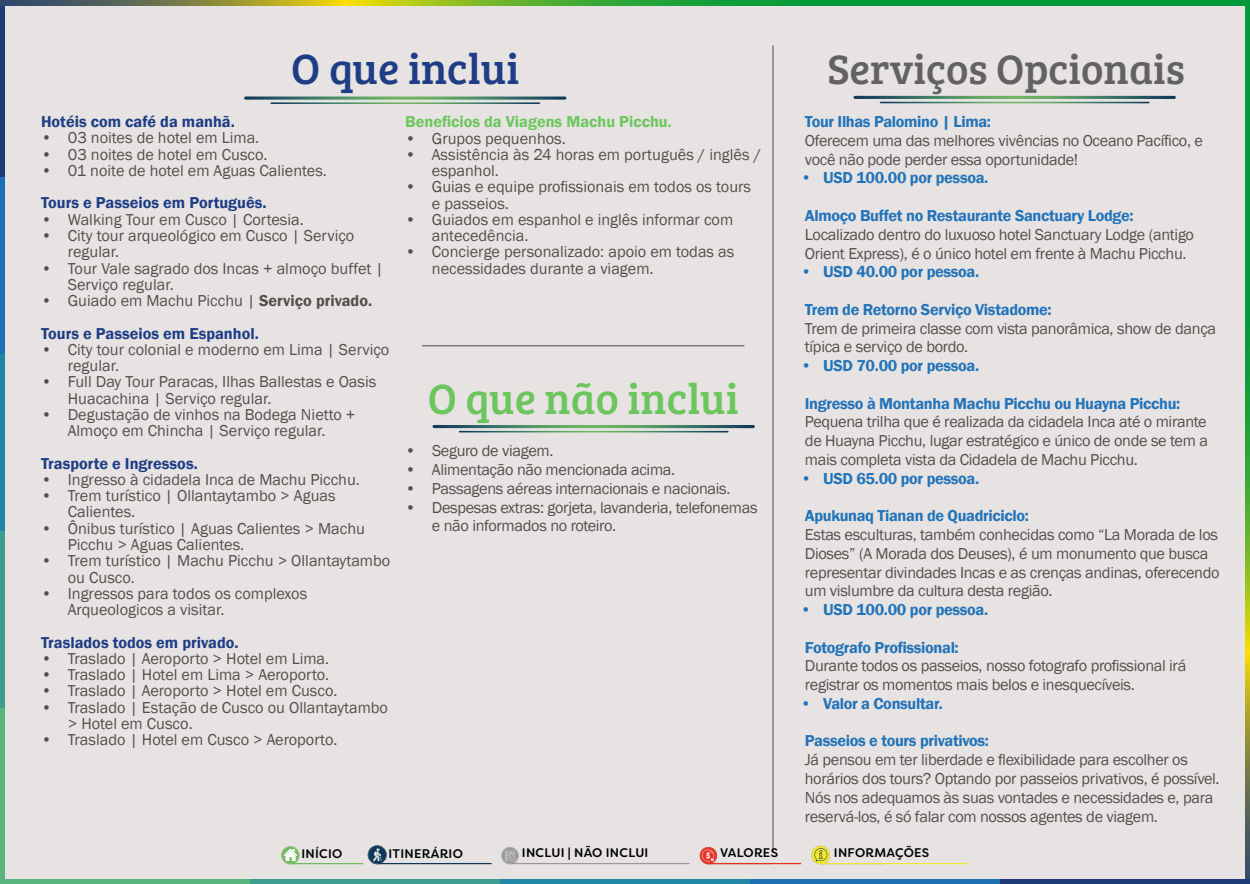
<style>
.page{position:relative;width:1250px;height:884px;background:#fff}
.page>*{position:absolute;margin:0;border:0;box-sizing:border-box;transform-origin:0 0}
.t1{font:43.75px "Bree Serif";color:#6cc65d}
.t2{font:43.75px "Bree Serif";color:#1f3d85}
.t3{font:42.5px "Bree Serif";color:#636262}
.t4{font:16.25px/16.2px "Franklin Gothic";color:#51504c}
.t5{font:16.25px/18.8px "Franklin Gothic";letter-spacing:-.02em;color:#51504c}
.t6{font:600 16.25px "Franklin Gothic";letter-spacing:-.02em;color:#2273b9}
.t7{font:600 16.25px/32.5px "Franklin Gothic";color:#1f3d85}
.t8{font:600 16.25px "Franklin Gothic";color:#6cc65d}
.t9{font:500 12.5px "Filson Soft";letter-spacing:.02em;color:#000}
.s1{font-weight:400;color:#51504c}
.s2{color:#51504c}
</style>
<div class="page">
<div style="left:5px;top:6px;width:1241px;height:872px;background:#e7e3e3"></div>
<div style="left:0;top:707px;width:5px;height:176px;background:#57b57d"></div>
<div style="left:0;top:530px;width:5px;height:177px;background:#3d9e8f"></div>
<div style="left:0;top:354px;width:5px;height:176px;background:#2187a6"></div>
<div style="left:0;top:177px;width:5px;height:177px;background:#1a70b3"></div>
<div style="left:0;top:0;width:5px;height:177px;background:#1f3b75"></div>
<svg style="left:0;top:0;width:1246px;height:6px;background:#449c36"></svg>
<svg style="left:1246px;top:0;width:4px;height:878px;background:#439e35"></svg>
<div style="left:0;top:878px;width:250px;height:5px;background:#57b57d"></div>
<div style="left:250px;top:878px;width:250px;height:5px;background:#3d9e8f"></div>
<div style="left:500px;top:878px;width:250px;height:5px;background:#2187a6"></div>
<div style="left:750px;top:878px;width:250px;height:5px;background:#1a70b3"></div>
<div style="left:1000px;top:878px;width:250px;height:5px;background:#1f3b75"></div>
<hr style="left:773px;top:46px;width:1px;height:806px;background:#4d4b45">
<hr style="left:422px;top:345px;width:322px;height:1px;background:#4d4b45">
<svg style="left:244px;top:96px;width:323px;height:8px"></svg>
<svg style="left:281px;top:846px;width:19px;height:18px"></svg>
<hr style="left:292px;top:862px;width:71px;height:2px;background:#74ba60">
<hr style="left:378px;top:862px;width:114px;height:2px;background:#103757">
<svg style="left:368px;top:845px;width:19px;height:19px"></svg>
<hr style="left:710px;top:862px;width:91px;height:2px;background:#e63021">
<svg style="left:700px;top:847px;width:17px;height:17px"></svg>
<hr style="left:512px;top:862px;width:178px;height:2px;background:#9a999a">
<svg style="left:501px;top:847px;width:18px;height:17px"></svg>
<hr style="left:822px;top:862px;width:147px;height:2px;background:#f2e730">
<svg style="left:811px;top:845px;width:19px;height:19px"></svg>
<svg style="left:432px;top:425px;width:323px;height:7px"></svg>
<svg style="left:853px;top:96px;width:323px;height:7px"></svg>
<h1 class="t2" style="left:291px;top:36px;width:230px">O que inclui</h1>
<p class="t7" style="left:41px;top:106px;width:195px">Hotéis com café da manhã.</p>
<p class="t4" style="left:41px;top:130px;width:220px">• 03 noites de hotel em Lima.</p>
<p class="t4" style="left:41px;top:146px;width:228px">• 03 noites de hotel em Cusco.</p>
<p class="t4" style="left:41px;top:163px;width:287px">• 01 noite de hotel em Aguas Calientes.</p>
<p class="t7" style="left:41px;top:187px;width:227px">Tours e Passeios em Português.</p>
<p class="t4" style="left:41px;top:211px;width:264px">• Walking Tour em Cusco | Cortesia.</p>
<p class="t4" style="left:68px;top:228px;width:288px;text-indent:-27px">• City tour arqueológico em Cusco | Serviço regular.</p>
<p class="t4" style="left:68px;top:260px;width:317px;text-indent:-27px">• Tour Vale sagrado dos Incas + almoço buffet |<br>Serviço regular.</p>
<p class="t7" style="left:41px;top:284px;width:333px"><span class="s1">• Guiado em Machu Picchu |</span> <span class="s2">Serviço privado.<br></span>Tours e Passeios em Espanhol.</p>
<p class="t4" style="left:68px;top:341px;width:323px;text-indent:-27px">• City tour colonial e moderno em Lima | Serviço regular.</p>
<p class="t4" style="left:68px;top:374px;width:310px;text-indent:-27px">• Full Day Tour Paracas, Ilhas Ballestas e Oasis<br>Huacachina | Serviço regular.</p>
<p class="t4" style="left:41px;top:406px;width:316px;text-align:center">• Degustação de vinhos na Bodega Nietto +<br>Almoço em Chincha | Serviço regular.</p>
<p class="t7" style="left:41px;top:447px;width:158px">Trasporte e Ingressos.</p>
<p class="t4" style="left:41px;top:471px;width:320px">• Ingresso à cidadela Inca de Machu Picchu.</p>
<p class="t4" style="left:68px;top:488px;width:269px;text-indent:-27px">• Trem turístico | Ollantaytambo &gt; Aguas<br>Calientes.</p>
<p class="t4" style="left:68px;top:520px;width:299px;text-indent:-27px">• Ônibus turístico | Aguas Calientes &gt; Machu<br>Picchu &gt; Aguas Calientes.</p>
<p class="t4" style="left:68px;top:553px;width:324px;text-indent:-27px">• Trem turístico | Machu Picchu &gt; Ollantaytambo ou Cusco.</p>
<p class="t4" style="left:68px;top:585px;width:241px;text-indent:-27px">• Ingressos para todos os complexos<br>Arqueologicos a visitar.</p>
<p class="t7" style="left:41px;top:626px;width:199px">Traslados todos em privado.</p>
<p class="t4" style="left:41px;top:650px;width:290px">• Traslado | Aeroporto &gt; Hotel em Lima.</p>
<p class="t4" style="left:41px;top:666px;width:290px">• Traslado | Hotel em Lima &gt; Aeroporto.</p>
<p class="t4" style="left:41px;top:683px;width:298px">• Traslado | Aeroporto &gt; Hotel em Cusco.</p>
<p class="t4" style="left:68px;top:699px;width:322px;text-indent:-27px">• Traslado | Estação de Cusco ou Ollantaytambo &gt; Hotel em Cusco.</p>
<p class="t4" style="left:41px;top:731px;width:298px">• Traslado | Hotel em Cusco &gt; Aeroporto.</p>
<p class="t8" style="left:405px;top:112px;width:268px">Beneficios da Viagens Machu Picchu.</p>
<p class="t4" style="left:405px;top:130px;width:162px">• Grupos pequenhos.</p>
<p class="t4" style="left:432px;top:146px;width:331px;text-indent:-27px">• Assistência às 24 horas em português / inglês / espanhol.</p>
<p class="t4" style="left:432px;top:179px;width:321px;text-indent:-27px">• Guias e equipe profissionais em todos os tours e passeios.</p>
<p class="t4" style="left:432px;top:211px;width:303px;text-indent:-27px">• Guiados em espanhol e inglês informar com antecedência.</p>
<p class="t4" style="left:432px;top:244px;width:304px;text-indent:-27px">• Concierge personalizado: apoio em todas as necessidades durante a viagem.</p>
<h1 class="t1" style="left:428px;top:367px;width:312px">O que não inclui</h1>
<p class="t5" style="left:405px;top:442px;width:150px">• Seguro de viagem.</p>
<p class="t5" style="left:405px;top:460px;width:272px">• Alimentação não mencionada acima.</p>
<p class="t5" style="left:405px;top:479px;width:327px">• Passagens aéreas internacionais e nacionais.</p>
<p class="t5" style="left:432px;top:498px;width:327px;text-indent:-27px">• Despesas extras: gorjeta, lavanderia, telefonemas e não informados no roteiro.</p>
<h2 class="t3" style="left:827px;top:38px;width:359px">Serviços Opcionais</h2>
<p class="t6" style="left:805px;top:112px;width:188px">Tour Ilhas Palomino | Lima:</p>
<p class="t5" style="left:805px;top:131px;width:400px">Oferecem uma das melhores vivências no Oceano Pacífico, e você não pode perder essa oportunidade!</p>
<p class="t6" style="left:801px;top:168px;width:189px">• USD 100.00 por pessoa.</p>
<p class="t6" style="left:805px;top:205px;width:330px">Almoço Buffet no Restaurante Sanctuary Lodge:</p>
<p class="t5" style="left:805px;top:225px;width:391px">Localizado dentro do luxuoso hotel Sanctuary Lodge (antigo<br>Orient Express), é o único hotel em frente à Machu Picchu.</p>
<p class="t6" style="left:801px;top:262px;width:180px">• USD 40.00 por pessoa.</p>
<p class="t6" style="left:805px;top:299px;width:248px">Trem de Retorno Serviço Vistadome:</p>
<p class="t5" style="left:805px;top:319px;width:413px">Trem de primeira classe com vista panorâmica, show de dança típica e serviço de bordo.</p>
<p class="t6" style="left:801px;top:355px;width:180px">• USD 70.00 por pessoa.</p>
<p class="t6" style="left:805px;top:393px;width:377px">Ingresso à Montanha Machu Picchu ou Huayna Picchu:</p>
<p class="t5" style="left:805px;top:413px;width:405px;text-align:justify">Pequena trilha que é realizada da cidadela Inca até o mirante de Huayna Picchu, lugar estratégico e único de onde se tem a mais completa vista da Cidadela de Machu Picchu.</p>
<p class="t6" style="left:801px;top:468px;width:180px">• USD 65.00 por pessoa.</p>
<p class="t6" style="left:805px;top:505px;width:226px">Apukunaq Tianan de Quadriciclo:</p>
<p class="t5" style="left:805px;top:525px;width:416px">Estas esculturas, também conhecidas como “La Morada de los Dioses” (A Morada dos Deuses), é um monumento que busca representar divindades Incas e as crenças andinas, oferecendo um vislumbre da cultura desta região.</p>
<p class="t6" style="left:801px;top:599px;width:189px">• USD 100.00 por pessoa.</p>
<p class="t6" style="left:805px;top:637px;width:155px">Fotografo Profissional:</p>
<p class="t5" style="left:805px;top:656px;width:383px">Durante todos os passeios, nosso fotografo profissional irá registrar os momentos mais belos e inesquecíveis.</p>
<p class="t6" style="left:801px;top:693px;width:144px">• Valor a Consultar.</p>
<p class="t6" style="left:805px;top:730px;width:186px">Passeios e tours privativos:</p>
<p class="t5" style="left:805px;top:750px;width:416px">Já pensou em ter liberdade e flexibilidade para escolher os horários dos tours? Optando por passeios privativos, é possível.<br>Nós nos adequamos às suas vontades e necessidades e, para reservá-los, é só falar com nossos agentes de viagem.</p>
<p class="t9" style="left:301px;top:845px;width:42px">INÍCIO</p>
<p class="t9" style="left:389px;top:845px;width:76px">ITINERÁRIO</p>
<p class="t9" style="left:522px;top:844px;width:128px">INCLUI | NÃO INCLUI</p>
<p class="t9" style="left:720px;top:844px;width:59px">VALORES</p>
<p class="t9" style="left:834px;top:844px;width:97px">INFORMAÇÕES</p>
</div>
